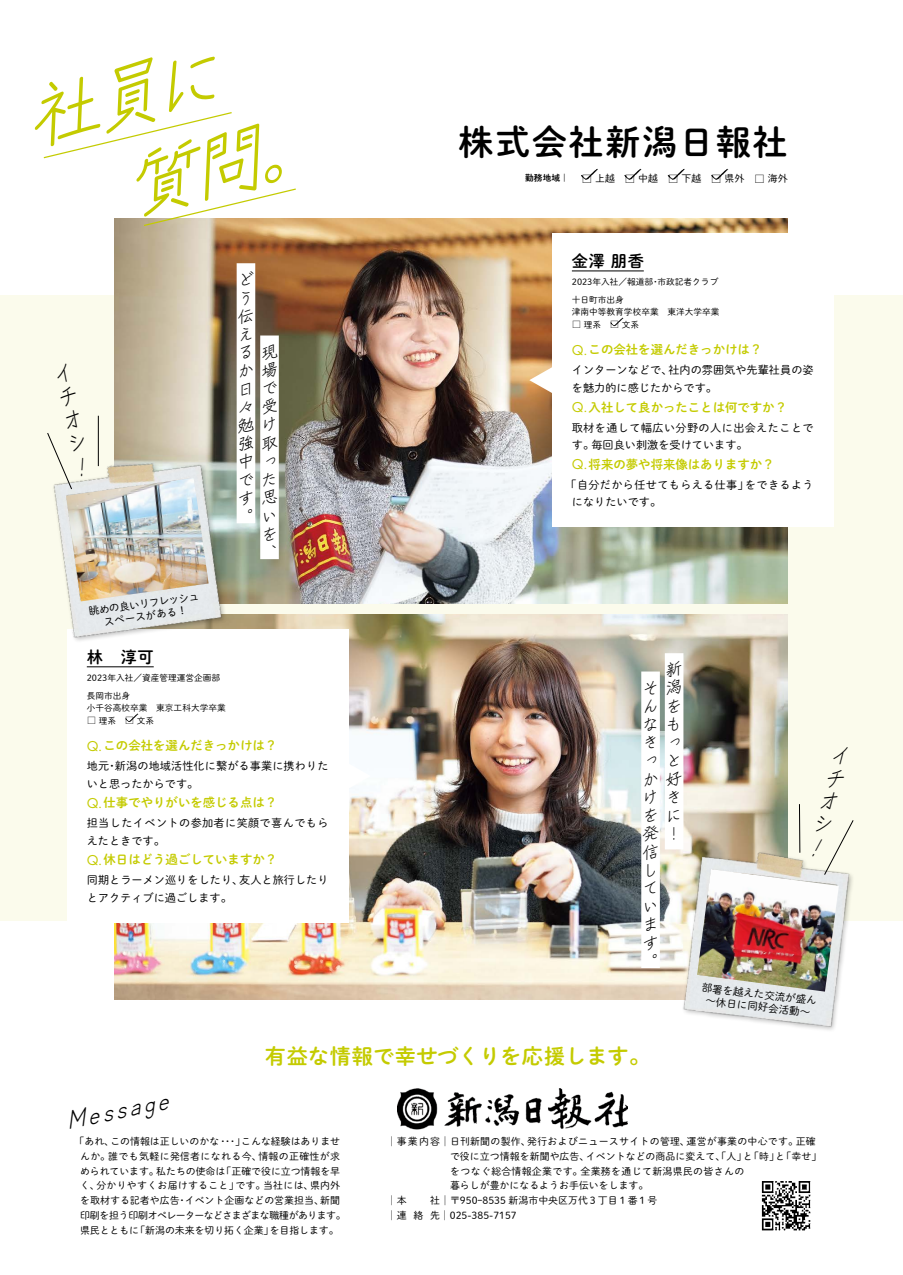
<style>
.page{position:relative;width:903px;height:1275px;background:#fff}
.page>*{position:absolute;margin:0;border:0;box-sizing:border-box;transform-origin:0 0}
.t1{font:italic 70.7px/88.5px "Zen Kurenaido";color:#c4cb00}
.t2{font:34.65px "Shuei M Go Std B";letter-spacing:.06em;color:#000}
.t3{font:italic 24.85px "Zen Kurenaido";color:#000}
.t4{font:23.1px/23.4px "Zen Kurenaido";color:#000;text-align:justify;scale:.8 1}
.t5{font:21px "Shuei M Go Std B";letter-spacing:.02em;color:#c4cb00}
.t6{font:16.1px "Shuei M Go Std B";letter-spacing:.05em;color:#000}
.t7{font:14.88px "Futura PT";color:#c4cb00}
.t8{font:12.42px "Shuei M Go Std B";color:#c4cb00}
.t9{font:11.2px/17.3px "Shuei M Go Std L";color:#000}
.t10{font:11.2px/17.3px "Shuei M Go Std L";letter-spacing:.03em;color:#000}
.t11{font:11.2px/17.3px "Shuei M Go Std L";letter-spacing:.035em;color:#000}
.t12{font:10.5px/12.4px "Shuei M Go Std L";color:#000;text-align:center}
.t13{font:9.97px "Shuei M Go Std L";color:#000}
.t14{font:9.97px "Shuei M Go Std L";letter-spacing:.03em;color:#000}
.t15{font:9.97px "Shuei M Go Std L";letter-spacing:.04em;color:#000}
.t16{font:9.97px/14.9px "Shuei M Go Std L";letter-spacing:.02em;color:#000}
.t17{font:9.97px "Shuei M Go Std L";letter-spacing:-.06em;color:#000}
.t18{font:9.97px "Shuei M Go Std L";letter-spacing:.025em;color:#000}
.t19{font:8.75px/17.3px "Shuei M Go Std L";color:#000}
.t20{font:8.75px "Shuei M Go Std B";color:#000}
.s1{font-size:9.62px}
.s2{font-family:"Shuei M Go Std L";font-size:10.85px}
.s3{font-size:10.85px}
</style>
<div class="page">
<div style="left:0;top:296px;width:903px;height:625px;background:#fbfbec"></div>
<img style="left:114px;top:218px;width:674px;height:386px">
<img style="left:114px;top:614px;width:674px;height:386px">
<svg style="left:348px;top:755px;width:23px;height:42px"></svg>
<svg style="left:529px;top:359px;width:23px;height:42px"></svg>
<div style="left:260px;top:335px;width:19px;height:224px;background:#fff"></div>
<div style="left:237px;top:263px;width:18px;height:260px;background:#fff"></div>
<div style="left:681px;top:850px;width:174px;height:183px;background:#000;opacity:.25"></div>
<img style="left:682px;top:851px;width:171px;height:182px">
<img style="left:697px;top:869px;width:142px;height:123px">
<div style="left:665px;top:653px;width:18px;height:196px;background:#fff"></div>
<div style="left:641px;top:671px;width:19px;height:297px;background:#fff"></div>
<div style="left:67px;top:629px;width:281px;height:294px;background:#fff"></div>
<hr style="left:87px;top:666px;width:67px;height:1px;background:#000">
<svg style="left:125px;top:713px;width:13px;height:9px"></svg>
<div style="left:552px;top:233px;width:281px;height:294px;background:#fff"></div>
<hr style="left:572px;top:271px;width:72px;height:1px;background:#000">
<svg style="left:610px;top:318px;width:13px;height:8px"></svg>
<img style="left:69px;top:444px;width:173px;height:197px">
<img style="left:761px;top:1181px;width:50px;height:50px">
<svg style="left:581px;top:169px;width:17px;height:11px"></svg>
<img style="left:397px;top:1088px;width:230px;height:41px">
<svg style="left:624px;top:169px;width:17px;height:11px"></svg>
<svg style="left:668px;top:169px;width:17px;height:11px"></svg>
<svg style="left:711px;top:169px;width:17px;height:11px"></svg>
<svg style="left:43px;top:112px;width:189px;height:47px"></svg>
<svg style="left:143px;top:188px;width:154px;height:39px"></svg>
<svg style="left:238px;top:444px;width:4px;height:69px"></svg>
<img style="left:47px;top:415px;width:162px;height:186px">
<svg style="left:799px;top:804px;width:55px;height:71px"></svg>
<h1 class="t1" style="left:97px;top:60px;width:199px;text-indent:-82px;rotate:-13deg">社員に質問。</h1>
<h3 class="t4" style="left:50px;top:365px;width:19px;rotate:-13deg">イチオシ</h3>
<p class="t12" style="left:88px;top:605px;width:112px;rotate:-8deg">眺めの良いリフレッシュスペースがある!</p>
<h3 class="t6" style="left:87px;top:645px;width:68px">林　淳可</h3>
<p class="t19" style="left:87px;top:669px;width:135px">2023年入社／資産管理運営企画部長岡市出身</p>
<p class="t19" style="left:87px;top:699px;width:140px">小千谷高校卒業　東京工科大学卒業</p>
<p class="t19" style="left:87px;top:711px;width:69px"><span class="s1">□</span> 理系　<span class="s1">□</span> 文系</p>
<p class="t8" style="left:104px;top:736px;width:175px">この会社を選んだきっかけは?</p>
<h3 class="t7" style="left:87px;top:737px;width:17px">Q.</h3>
<p class="t9" style="left:115px;top:757px;width:215px">新潟の地域活性化に繋がる事業に携わりた</p>
<p class="t9" style="left:87px;top:757px;width:113px">地元<br>いと思ったからです。</p>
<p class="t8" style="left:104px;top:793px;width:175px">仕事でやりがいを感じる点は?</p>
<p class="t9" style="left:106px;top:757px;width:13px">・</p>
<h3 class="t7" style="left:87px;top:794px;width:17px">Q.</h3>
<p class="t11" style="left:87px;top:814px;width:243px">担当したイベントの参加者に笑顔で喜んでもらえたときです。</p>
<p class="t8" style="left:104px;top:851px;width:175px">休日はどう過ごしていますか?</p>
<h3 class="t7" style="left:87px;top:851px;width:17px">Q.</h3>
<p class="t9" style="left:239px;top:871px;width:91px">友人と旅行したり</p>
<p class="t9" style="left:87px;top:871px;width:158px">同期とラーメン巡りをしたり、とアクティブに過ごします。</p>
<h2 class="t2" style="left:458px;top:116px;width:331px">株式会社新潟日報社</h2>
<p class="t13" style="left:595px;top:171px;width:21px">上越</p>
<p class="t20" style="left:525px;top:171px;width:69px">勤務地域｜ <span class="s2">□</span></p>
<p class="t13" style="left:625px;top:171px;width:35px"><span class="s3">□</span> 中越</p>
<p class="t13" style="left:668px;top:171px;width:35px"><span class="s3">□</span> 下越</p>
<p class="t13" style="left:711px;top:171px;width:35px"><span class="s3">□</span> 県外</p>
<p class="t13" style="left:754px;top:171px;width:35px"><span class="s3">□</span> 海外</p>
<h3 class="t6" style="left:572px;top:249px;width:73px">金澤朋香</h3>
<p class="t19" style="left:657px;top:273px;width:62px">市政記者クラブ</p>
<p class="t19" style="left:572px;top:273px;width:83px">2023年入社／報道部十日町市出身</p>
<p class="t19" style="left:572px;top:303px;width:149px">津南中等教育学校卒業　東洋大学卒業</p>
<p class="t19" style="left:572px;top:315px;width:69px"><span class="s1">□</span> 理系　<span class="s1">□</span> 文系</p>
<p class="t8" style="left:589px;top:341px;width:175px">この会社を選んだきっかけは?</p>
<p class="t19" style="left:651px;top:273px;width:10px">・</p>
<h3 class="t7" style="left:572px;top:341px;width:17px">Q.</h3>
<p class="t9" style="left:668px;top:361px;width:147px">社内の雰囲気や先輩社員の姿</p>
<p class="t9" style="left:572px;top:361px;width:147px">インターンなどで、<br>を魅力的に感じたからです。</p>
<p class="t8" style="left:589px;top:398px;width:200px">入社して良かったことは何ですか?</p>
<h3 class="t7" style="left:572px;top:398px;width:17px">Q.</h3>
<p class="t10" style="left:591px;top:418px;width:224px;text-indent:-20px">取材を通して幅広い分野の人に出会えたことで毎回良い刺激を受けています。</p>
<p class="t9" style="left:572px;top:436px;width:24px">す。</p>
<p class="t8" style="left:589px;top:455px;width:188px">将来の夢や将来像はありますか?</p>
<h3 class="t7" style="left:572px;top:455px;width:17px">Q.</h3>
<p class="t10" style="left:572px;top:475px;width:178px;text-indent:-6px">「自分だから任せてもらえる仕事」になりたいです。</p>
<p class="t9" style="left:745px;top:475px;width:70px">をできるよう</p>
<p class="t12" style="left:703px;top:980px;width:117px;rotate:7deg">部署を越えた交流が盛ん～休日に同好会活動~</p>
<h3 class="t3" style="left:63px;top:1106px;width:105px;rotate:-12deg">Message</h3>
<h3 class="t5" style="left:265px;top:1040px;width:387px">有益な情報で幸せづくりを応援します。</h3>
<p class="t13" style="left:75px;top:1134px;width:41px">「あれ、</p>
<p class="t13" style="left:110px;top:1134px;width:136px">この情報は正しいのかな･･･」</p>
<p class="t13" style="left:241px;top:1134px;width:100px">こんな経験はありませ</p>
<p class="t15" style="left:258px;top:1149px;width:83px">情報の正確性が求</p>
<p class="t15" style="left:108px;top:1149px;width:155px">誰でも気軽に発信者になれる今、</p>
<p class="t13" style="left:80px;top:1149px;width:32px">んか。</p>
<p class="t13" style="left:156px;top:1163px;width:71px">私たちの使命は</p>
<p class="t13" style="left:222px;top:1163px;width:120px">「正確で役に立つ情報を早</p>
<p class="t13" style="left:80px;top:1163px;width:80px">められています。</p>
<p class="t13" style="left:310px;top:1178px;width:32px">県内外</p>
<p class="t13" style="left:263px;top:1178px;width:52px">当社には、</p>
<p class="t18" style="left:96px;top:1178px;width:144px">分かりやすくお届けすること」</p>
<p class="t13" style="left:235px;top:1178px;width:32px">です。</p>
<p class="t13" style="left:80px;top:1178px;width:21px">く、</p>
<p class="t13" style="left:185px;top:1193px;width:141px">イベント企画などの営業担当、</p>
<p class="t13" style="left:80px;top:1193px;width:101px">を取材する記者や広告</p>
<p class="t17" style="left:80px;top:1208px;width:267px">印刷を担う印刷オペレーターなどさまざまな職種があります。</p>
<p class="t13" style="left:270px;top:1223px;width:70px">を目指します。</p>
<p class="t13" style="left:320px;top:1193px;width:21px">新聞</p>
<p class="t13" style="left:177px;top:1193px;width:11px">・</p>
<p class="t13" style="left:135px;top:1223px;width:140px">「新潟の未来を切り拓く企業」</p>
<p class="t13" style="left:80px;top:1223px;width:61px">県民とともに</p>
<p class="t14" style="left:387px;top:1134px;width:145px">│事業内容│日刊新聞の製作、</p>
<p class="t14" style="left:527px;top:1134px;width:164px">発行およびニュースサイトの管理、</p>
<p class="t14" style="left:686px;top:1134px;width:113px">運営が事業の中心です。</p>
<p class="t13" style="left:796px;top:1134px;width:21px">正確</p>
<p class="t13" style="left:586px;top:1149px;width:237px">イベントなどの商品に変えて、「人」「時」「幸せ「</p>
<p class="t16" style="left:580px;top:1148px;width:165px;text-indent:-131px">で役に立つ情報を新聞や広告、<br>全業務を通じて新潟県民の皆さんの</p>
<p class="t13" style="left:743px;top:1149px;width:11px">と</p>
<p class="t13" style="left:775px;top:1149px;width:11px">と</p>
<p class="t15" style="left:450px;top:1163px;width:134px">をつなぐ総合情報企業です。</p>
<p class="t13" style="left:450px;top:1178px;width:200px">暮らしが豊かになるようお手伝いをします。</p>
<p class="t13" style="left:387px;top:1193px;width:272px">│本　　社│〒950ｰ8535 新潟市中央区万代３丁目１番１号</p>
<p class="t13" style="left:430px;top:1208px;width:88px">先│025-385-7157</p>
<p class="t13" style="left:387px;top:1208px;width:21px">│連</p>
<p class="t13" style="left:413px;top:1208px;width:11px">絡</p>
</div>
